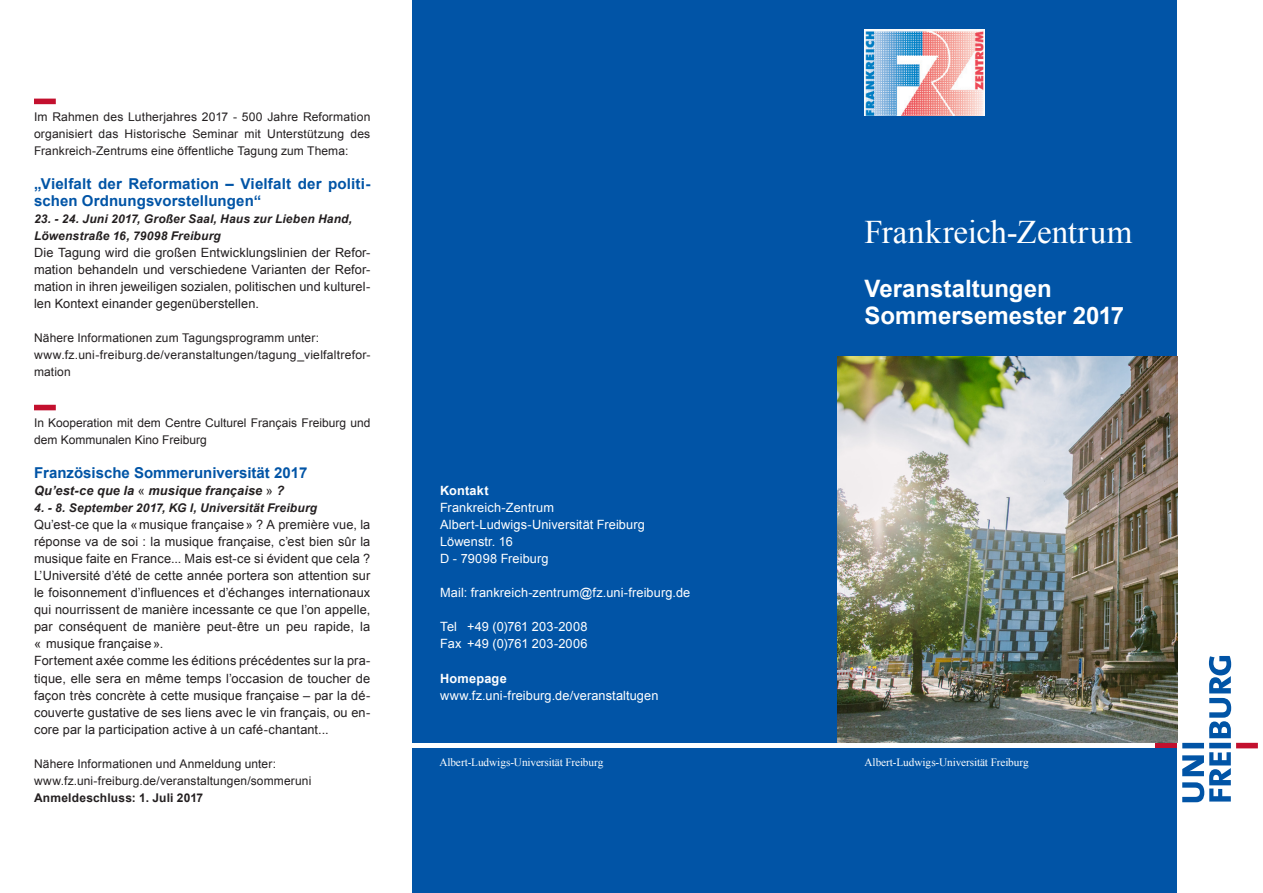
<style>
.page{position:relative;width:1263px;height:893px;background:#fff}
.page>*{position:absolute;margin:0;border:0;box-sizing:border-box;transform-origin:0 0}
._03_Fließtext_8_5pt{font:33px "Times New Roman";color:#fff}
._03_Fließtext_8_5pt-2{font:700 24px "Arial";color:#fff}
._03_Fließtext_8_5pt-3{font:700 15px/17px "Arial";letter-spacing:.005em;color:#0154a6}
._03_Fließtext_8_5pt-4{font:12.75px/17px "Arial";letter-spacing:.01em;color:#231f20;text-align:justify}
._03_Fließtext_8_5pt-5{font:12.75px "Arial";letter-spacing:.01em;color:#fff}
._03_Fließtext_8_5pt-6{font:italic 700 12.75px "Arial";letter-spacing:.01em;color:#231f20}
._03_Fließtext_8_5pt-7{font:700 12.75px "Arial";letter-spacing:.015em;color:#fff}
._03_Fließtext_8_5pt-8{font:12px/17px "Arial";letter-spacing:.01em;color:#231f20}
._03_Fließtext_8_5pt-9{font:italic 700 12px "Arial";letter-spacing:.015em;color:#231f20}
._03_Fließtext_8_5pt-10{font:700 12px "Arial";letter-spacing:.015em;color:#231f20}
.t1{font:11.25px "Times New Roman";letter-spacing:-.01em;color:#fff}
.s1{font-weight:400;font-style:normal}
</style>
<div class="page">
<div style="left:412px;top:0;width:426px;height:743px;background:#0154a6"></div>
<svg style="left:1182px;top:656px;width:49px;height:146px"></svg>
<div style="left:1236px;top:743px;width:22px;height:5px;background:#c3102e"></div>
<div style="left:1155px;top:743px;width:22px;height:5px;background:#c3102e"></div>
<div style="left:412px;top:748px;width:426px;height:145px;background:#0154a6"></div>
<div style="left:838px;top:748px;width:339px;height:145px;background:#0154a6"></div>
<div style="left:838px;top:0;width:339px;height:359px;background:#0154a6"></div>
<img style="left:865px;top:29px;width:119px;height:86px">
<div style="left:34px;top:99px;width:22px;height:5px;background:#c3102e"></div>
<div style="left:34px;top:405px;width:22px;height:5px;background:#c3102e"></div>
<img style="left:838px;top:356px;width:339px;height:387px">
<p class="_03_Fließtext_8_5pt-8" style="left:34px;top:109px;width:338px;text-align:justify">Im Rahmen des Lutherjahres 2017 - 500 Jahre Reformation organisiert das Historische Seminar mit Unterstützung des Frankreich-Zentrums eine öffentliche Tagung zum Thema:</p>
<p class="_03_Fließtext_8_5pt-3" style="left:34px;top:176px;width:338px">„Vielfalt der Reformation – Vielfalt der politi&shy;schen Ordnungsvorstellungen“</p>
<p class="_03_Fließtext_8_5pt-9" style="left:34px;top:211px;width:320px">23. - 24. Juni 2017, Großer Saal, Haus zur Lieben Hand,</p>
<p class="_03_Fließtext_8_5pt-9" style="left:34px;top:228px;width:188px">Löwenstraße 16, 79098 Freiburg</p>
<p class="_03_Fließtext_8_5pt-4" style="left:34px;top:244px;width:338px">Die Tagung wird die großen Entwicklungslinien der Refor&shy;mation behandeln und verschiedene Varianten der Refor&shy;mation in ihren jeweiligen sozialen, politischen und kulturel&shy;len Kontext einander gegenüberstellen.</p>
<p class="_03_Fließtext_8_5pt-8" style="left:34px;top:330px;width:286px">Nähere Informationen zum Tagungsprogramm unter:</p>
<p class="_03_Fließtext_8_5pt-8" style="left:34px;top:347px;width:338px">www.fz.uni-freiburg.de/veranstaltungen/tagung_vielfaltrefor&shy;mation</p>
<p class="_03_Fließtext_8_5pt-8" style="left:34px;top:415px;width:338px">In Kooperation mit dem Centre Culturel Français Freiburg und dem Kommunalen Kino Freiburg</p>
<p class="_03_Fließtext_8_5pt-3" style="left:34px;top:465px;width:275px">Französische Sommeruniversität 2017</p>
<p class="_03_Fließtext_8_5pt-6" style="left:34px;top:482px;width:252px">Qu’est-ce que la <span class="s1">«</span> musique française <span class="s1">»</span> ?</p>
<p class="_03_Fließtext_8_5pt-9" style="left:34px;top:500px;width:285px">4. - 8. September 2017, KG l, Universität Freiburg</p>
<p class="_03_Fließtext_8_5pt-4" style="left:34px;top:517px;width:338px">Qu’est-ce que la «musique française» ? A première vue, la réponse va de soi : la musique française, c’est bien sûr la musique faite en France... Mais est-ce si évident que cela ?<br>L’Université d’été de cette année portera son attention sur le foisonnement d’influences et d’échanges internationaux qui nourrissent de manière incessante ce que l’on appelle, par conséquent de manière peut-être un peu rapide, la « musique française».</p>
<p class="_03_Fließtext_8_5pt-4" style="left:34px;top:653px;width:338px">Fortement axée comme les éditions précédentes sur la pra&shy;tique, elle sera en même temps l’occasion de toucher de façon très concrète à cette musique française – par la dé&shy;couverte gustative de ses liens avec le vin français, ou en&shy;core par la participation active à un café-chantant...</p>
<p class="_03_Fließtext_8_5pt-8" style="left:34px;top:755px;width:243px">Nähere Informationen und Anmeldung unter:</p>
<p class="_03_Fließtext_8_5pt-8" style="left:34px;top:772px;width:279px">www.fz.uni-freiburg.de/veranstaltungen/sommeruni</p>
<p class="_03_Fließtext_8_5pt-10" style="left:34px;top:789px;width:171px">Anmeldeschluss: 1. Juli 2017</p>
<p class="_03_Fließtext_8_5pt-7" style="left:440px;top:482px;width:50px">Kontakt</p>
<p class="_03_Fließtext_8_5pt-5" style="left:440px;top:500px;width:115px">Frankreich-Zentrum</p>
<p class="_03_Fließtext_8_5pt-5" style="left:440px;top:517px;width:206px">Albert-Ludwigs-Universität Freiburg</p>
<p class="_03_Fließtext_8_5pt-5" style="left:440px;top:534px;width:74px">Löwenstr. 16</p>
<p class="_03_Fließtext_8_5pt-5" style="left:440px;top:551px;width:110px">D - 79098 Freiburg</p>
<p class="_03_Fließtext_8_5pt-5" style="left:440px;top:585px;width:252px">Mail: frankreich-zentrum@fz.uni-freiburg.de</p>
<p class="_03_Fließtext_8_5pt-5" style="left:440px;top:619px;width:149px">Tel +49 (0)761 203-2008</p>
<p class="_03_Fließtext_8_5pt-5" style="left:440px;top:636px;width:149px">Fax +49 (0)761 203-2006</p>
<p class="_03_Fließtext_8_5pt-7" style="left:440px;top:669px;width:68px">Homepage</p>
<p class="_03_Fließtext_8_5pt-5" style="left:440px;top:687px;width:220px">www.fz.uni-freiburg.de/veranstaltugen</p>
<p class="_03_Fließtext_8_5pt" style="left:865px;top:210px;width:269px">Frankreich-Zentrum</p>
<p class="_03_Fließtext_8_5pt-2" style="left:865px;top:273px;width:189px">Veranstaltungen</p>
<p class="_03_Fließtext_8_5pt-2" style="left:865px;top:300px;width:261px">Sommersemester 2017</p>
<p class="t1" style="left:439px;top:754px;width:166px">Albert-Ludwigs-Universität Freiburg</p>
<p class="t1" style="left:865px;top:754px;width:166px">Albert-Ludwigs-Universität Freiburg</p>
</div>
